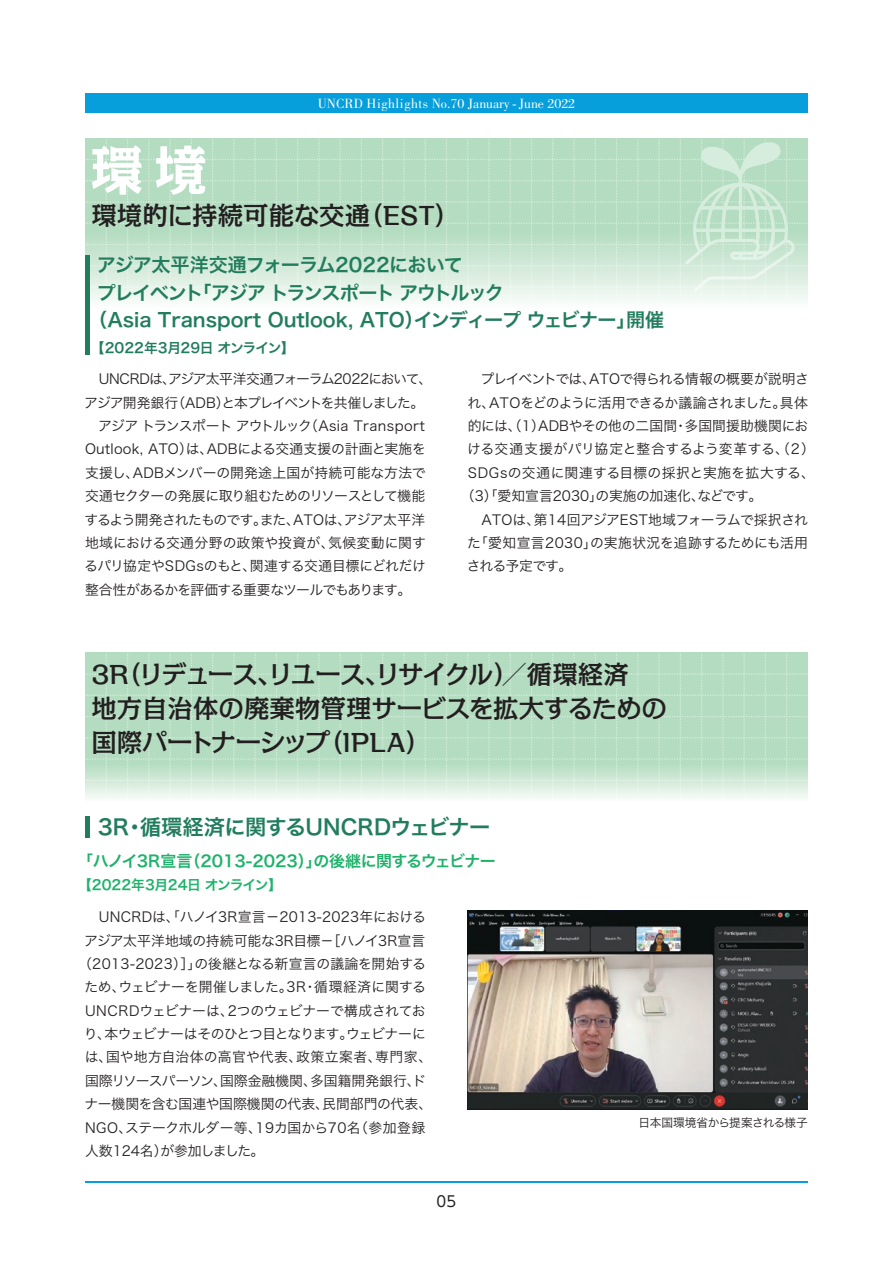
<style>
.page{position:relative;width:893px;height:1263px;background:#fff}
.page>*{position:absolute;margin:0;border:0;box-sizing:border-box;transform-origin:0 0}
.t1{font:700 53.1px "Kakumin Pro";color:#fff}
.t2{font:500 25.5px/34px "Kakumin Pro";letter-spacing:-.01em;color:#231f20}
.t3{font:21.3px "Hira Kaku Pro N W6";letter-spacing:-.025em;color:#217d5d}
.t4{font:19.2px "Hira Kaku Pro N W6";color:#217d5d}
.t5{font:19.2px "Hira Kaku Pro N W6";letter-spacing:-.075em;color:#217d5d}
.t6{font:19.2px "Hira Kaku Pro N W6";letter-spacing:-.045em;color:#217d5d}
.t7{font:15.9px "Hira Kaku Pro N W6";letter-spacing:-.02em;color:#1eb26a}
.t8{font:14.85px "UD Shin Go Pro";color:#231f20}
.t9{font:13.8px "Hira Kaku Pro N W3";letter-spacing:-.015em;color:#231f20}
.t10{font:13.8px "Hira Kaku Pro N W3";letter-spacing:.015em;color:#231f20}
.t11{font:13.8px "Hira Kaku Pro N W3";letter-spacing:.02em;color:#231f20}
.t12{font:13.8px "Hira Kaku Pro N W3";letter-spacing:-.05em;color:#231f20}
.t13{font:13.8px "Hira Kaku Pro N W3";letter-spacing:.005em;color:#231f20}
.t14{font:13.8px "Hira Kaku Pro N W3";letter-spacing:-.06em;color:#231f20}
.t15{font:13.8px "Bodoni";color:#fff}
.t16{font:13.8px "Hira Kaku Pro N W3";letter-spacing:.01em;color:#231f20}
.t17{font:13.8px "Hira Kaku Pro N W3";letter-spacing:-.055em;color:#231f20}
.t18{font:13.8px "Hira Kaku Pro N W3";letter-spacing:-.075em;color:#231f20}
.t19{font:13.8px "Hira Kaku Pro N W3";letter-spacing:-.035em;color:#231f20}
.t20{font:13.8px "Hira Kaku Pro N W3";letter-spacing:-.04em;color:#231f20}
.t21{font:13.8px "Hira Kaku Pro N W3";letter-spacing:.04em;color:#231f20}
.t22{font:13.8px "Hira Kaku Pro N W6";letter-spacing:-.025em;color:#217d5d}
.t23{font:13.8px "Hira Kaku Pro N W6";letter-spacing:-.025em;color:#1eb26a}
.t24{font:13.8px "Hira Kaku Pro N W3";letter-spacing:-.065em;color:#231f20}
.t25{font:11.7px "Hira Kaku Pro N W3";letter-spacing:-.04em;color:#231f20}
</style>
<div class="page">
<svg style="left:85px;top:653px;width:723px;height:145px;background:#bce0c7"></svg>
<svg style="left:85px;top:138px;width:723px;height:171px;background:#c5e4cf"></svg>
<img style="left:468px;top:910px;width:340px;height:200px">
<hr style="left:85px;top:255px;width:4px;height:100px;background:#217d5d">
<hr style="left:85px;top:816px;width:4px;height:22px;background:#217d5d">
<hr style="left:85px;top:1181px;width:723px;height:1px;background:#069edb">
<div style="left:85px;top:94px;width:723px;height:19px;background:#069edb"></div>
<p class="t15" style="left:318px;top:96px;width:259px">UNCRD Highlights No.70 January -June 2022</p>
<h1 class="t1" style="left:90px;top:128px;width:118px">環境</h1>
<h2 class="t2" style="left:91px;top:195px;width:371px">環境的に持続可能な交通（EST）</h2>
<h3 class="t6" style="left:97px;top:247px;width:367px">アジア太平洋交通フォーラム2022において</h3>
<h3 class="t5" style="left:97px;top:275px;width:409px">プレイベント「アジア トランスポート アウトルック</h3>
<h3 class="t4" style="left:88px;top:303px;width:578px">（Asia Transport Outlook, ATO）インディープ ウェビナー」開催</h3>
<p class="t22" style="left:91px;top:335px;width:205px">【2022年3月29日 オンライン】</p>
<p class="t17" style="left:99px;top:367px;width:335px">UNCRDは、アジア太平洋交通フォーラム2022において、</p>
<p class="t18" style="left:84px;top:390px;width:342px">アジア開発銀行（ADB）と本プレイベントを共催しました。</p>
<p class="t9" style="left:98px;top:414px;width:328px">アジア トランスポート アウトルック（Asia Transport</p>
<p class="t10" style="left:85px;top:437px;width:342px">Outlook, ATO）は、ADBによる交通支援の計画と実施を</p>
<p class="t10" style="left:85px;top:460px;width:342px">支援し、ADBメンバーの開発途上国が持続可能な方法で</p>
<p class="t14" style="left:85px;top:484px;width:342px">交通セクターの発展に取り組むためのリソースとして機能</p>
<p class="t12" style="left:84px;top:507px;width:342px">するよう開発されたものです。また、ATOは、アジア太平洋</p>
<p class="t13" style="left:85px;top:530px;width:342px">地域における交通分野の政策や投資が、気候変動に関す</p>
<p class="t9" style="left:84px;top:554px;width:343px">るパリ協定やSDGsのもと、関連する交通目標にどれだけ</p>
<p class="t14" style="left:85px;top:577px;width:328px">整合性があるかを評価する重要なツールでもあります。</p>
<p class="t20" style="left:481px;top:367px;width:330px">プレイベントでは、ATOで得られる情報の概要が説明さ</p>
<p class="t19" style="left:467px;top:390px;width:342px">れ、ATOをどのように活用できるか議論されました。具体</p>
<p class="t9" style="left:468px;top:413px;width:342px">的には、（1）ADBやその他の二国間・多国間援助機関にお</p>
<p class="t10" style="left:467px;top:437px;width:349px">ける交通支援がパリ協定と整合するよう変革する、（2）</p>
<p class="t11" style="left:468px;top:460px;width:349px">SDGsの交通に関連する目標の採択と実施を拡大する、</p>
<p class="t9" style="left:461px;top:484px;width:303px">（3）「愛知宣言2030」の実施の加速化、などです。</p>
<p class="t9" style="left:482px;top:507px;width:328px">ATOは、第14回アジアEST地域フォーラムで採択され</p>
<p class="t11" style="left:467px;top:530px;width:342px">た「愛知宣言2030」の実施状況を追跡するためにも活用</p>
<p class="t24" style="left:467px;top:554px;width:107px">される予定です。</p>
<h2 class="t2" style="left:91px;top:654px;width:577px">3R（リデュース、リユース、リサイクル）／循環経済<br>地方自治体の廃棄物管理サービスを拡大するための国際パートナーシップ（IPLA）</h2>
<h3 class="t3" style="left:98px;top:808px;width:394px">3R・循環経済に関するUNCRDウェビナー</h3>
<p class="t7" style="left:77px;top:846px;width:420px">「ハノイ3R宣言（2013-2023）」の後継に関するウェビナー</p>
<p class="t23" style="left:78px;top:872px;width:205px">【2022年3月24日 オンライン】</p>
<p class="t11" style="left:99px;top:905px;width:329px">UNCRDは、「ハノイ3R宣言－2013-2023年における</p>
<p class="t9" style="left:84px;top:928px;width:342px">アジア太平洋地域の持続可能な3R目標－［ハノイ3R宣言</p>
<p class="t16" style="left:78px;top:951px;width:349px">（2013-2023）］」の後継となる新宣言の議論を開始する</p>
<p class="t9" style="left:85px;top:975px;width:343px">ため、ウェビナーを開催しました。3R・循環経済に関する</p>
<p class="t9" style="left:85px;top:998px;width:342px">UNCRDウェビナーは、2つのウェビナーで構成されてお</p>
<p class="t12" style="left:84px;top:1021px;width:343px">り、本ウェビナーはそのひとつ目となります。ウェビナーに</p>
<p class="t21" style="left:85px;top:1045px;width:349px">は、国や地方自治体の高官や代表、政策立案者、専門家、</p>
<p class="t9" style="left:85px;top:1068px;width:343px">国際リソースパーソン、国際金融機関、多国籍開発銀行、ド</p>
<p class="t9" style="left:85px;top:1092px;width:349px">ナー機関を含む国連や国際機関の代表、民間部門の代表、</p>
<p class="t13" style="left:85px;top:1115px;width:342px">NGO、ステークホルダー等、19カ国から70名（参加登録</p>
<p class="t9" style="left:85px;top:1138px;width:181px">人数124名）が参加しました。</p>
<p class="t8" style="left:437px;top:1189px;width:21px">05</p>
<p class="t25" style="left:638px;top:1112px;width:171px">日本国環境省から提案される様子</p>
</div>
